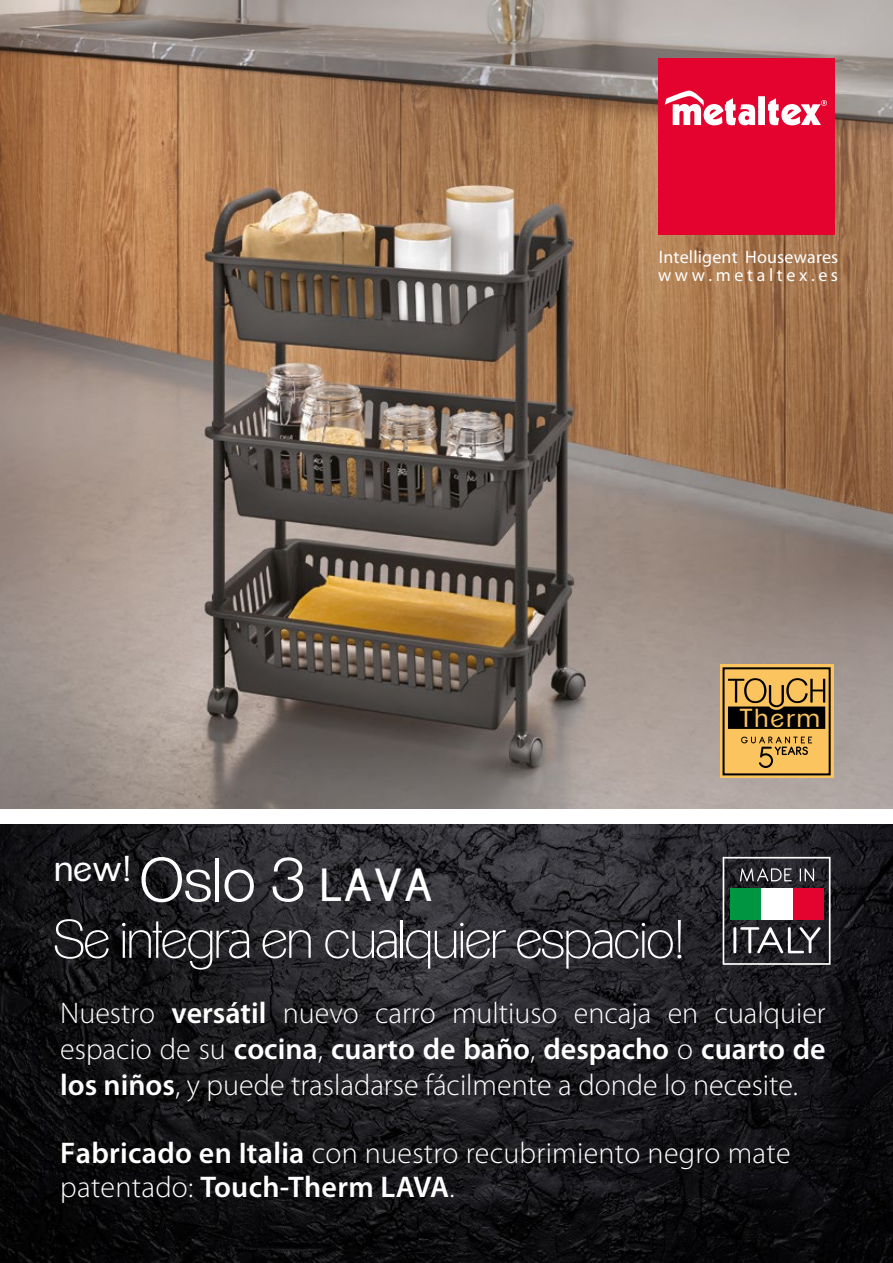
<style>
.page{position:relative;width:893px;height:1263px;background:#fff}
.page>*{position:absolute;margin:0;border:0;box-sizing:border-box;transform-origin:0 0}
.t1{font:500 60px "Blevio";color:#fff}
.t2{font:52.5px "Blevio";letter-spacing:-.02em;color:#fff}
.t3{font:300 30px/36px "Myriad Pro";color:#fff;text-align:justify}
.t4{font:700 25.35px "Blevio";letter-spacing:.08em;color:#fcc45f}
.t5{font:18px/17.9px "Myriad Pro";letter-spacing:.01em;color:#fff}
.s1{font-weight:700;font-size:45.15px}
.s2{font-weight:600}
</style>
<div class="page">
<img style="left:0;top:0;width:893px;height:809px">
<div style="left:658px;top:58px;width:176px;height:177px;background:#e4032e"></div>
<svg style="left:665px;top:91px;width:162px;height:34px"></svg>
<img style="left:0;top:824px;width:893px;height:439px">
<svg style="left:723px;top:857px;width:107px;height:108px"></svg>
<div style="left:720px;top:664px;width:113px;height:114px;background:#fcc45f"></div>
<svg style="left:741px;top:736px;width:71px;height:32px"></svg>
<svg style="left:728px;top:678px;width:97px;height:51px"></svg>
<div style="left:722px;top:667px;width:109px;height:108px;border:2px solid #000"></div>
<p class="t5" style="left:658px;top:248px;width:182px">Intelligent Housewares www.metaltex.es</p>
<p class="t4" style="left:739px;top:703px;width:83px">Therm</p>
<h1 class="t1" style="left:54px;top:845px;width:381px"><sup>new!</sup> Oslo 3 <span class="s1">LAVA</span></h1>
<h2 class="t2" style="left:54px;top:909px;width:633px">Se integra en cualquier espacio!</h2>
<p class="t3" style="left:60px;top:995px;width:767px">Nuestro <span class="s2">versátil</span> nuevo carro multiuso encaja en cualquier espacio de su <span class="s2">cocina</span>, <span class="s2">cuarto de baño</span>, <span class="s2">despacho</span> o <span class="s2">cuarto de los niños</span>, y puede trasladarse fácilmente a donde lo necesite.</p>
<p class="t3" style="left:60px;top:1135px;width:732px;line-height:34.5px"><span class="s2">Fabricado en Italia</span> con nuestro recubrimiento negro mate patentado: <span class="s2">Touch-Therm LAVA</span>.</p>
</div>
